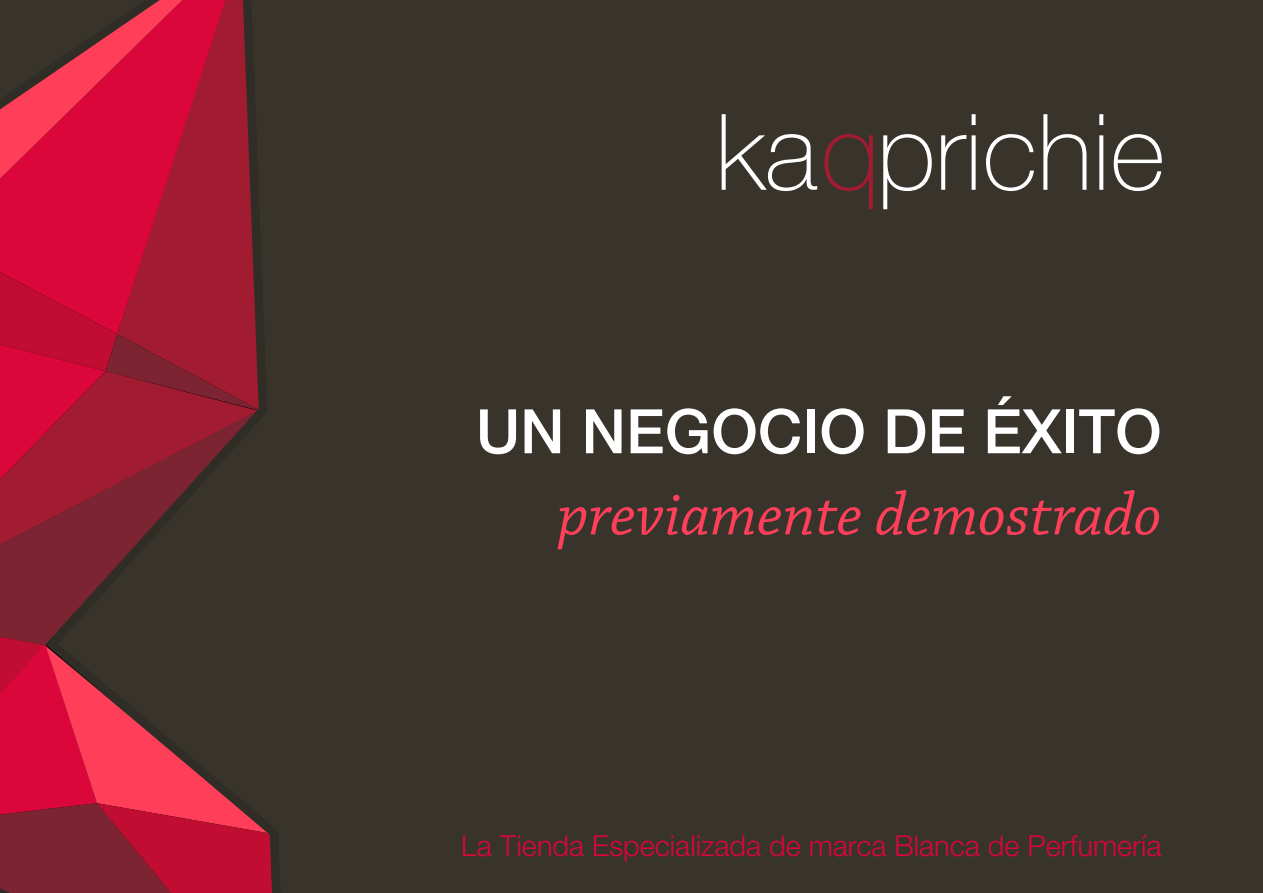
<style>
.page{position:relative;width:1263px;height:893px;background:#38342c}
.page>*{position:absolute;margin:0;border:0;box-sizing:border-box;transform-origin:0 0}
.t1{font:italic 63.6px "Chaparral Pro";color:#ff3f59}
.t2{font:500 61.35px "Helvetica Neue LT Std";color:#fff}
.t3{font:300 28.95px "Helvetica Neue LT Std";color:#db0639}
</style>
<div class="page">
<svg style="left:722px;top:114px;width:95px;height:77px"></svg>
<svg style="left:824px;top:134px;width:49px;height:75px"></svg>
<svg style="left:883px;top:134px;width:49px;height:75px"></svg>
<svg style="left:941px;top:135px;width:25px;height:55px"></svg>
<div style="left:971px;top:135px;width:5px;height:55px;background:#fff"></div>
<div style="left:971px;top:114px;width:5px;height:11px;background:#fff"></div>
<svg style="left:986px;top:134px;width:48px;height:57px"></svg>
<svg style="left:1043px;top:114px;width:43px;height:76px"></svg>
<svg style="left:1099px;top:135px;width:4px;height:55px"></svg>
<svg style="left:1099px;top:114px;width:4px;height:11px"></svg>
<svg style="left:1113px;top:134px;width:49px;height:57px"></svg>
<svg style="left:0;top:0;width:272px;height:893px"></svg>
<h2 class="t2" style="left:476px;top:395px;width:687px">UN NEGOCIO DE ÉXITO</h2>
<h1 class="t1" style="left:558px;top:479px;width:605px">previamente demostrado</h1>
<p class="t3" style="left:461px;top:828px;width:702px">La Tienda Especializada de marca Blanca de Perfumería</p>
</div>
